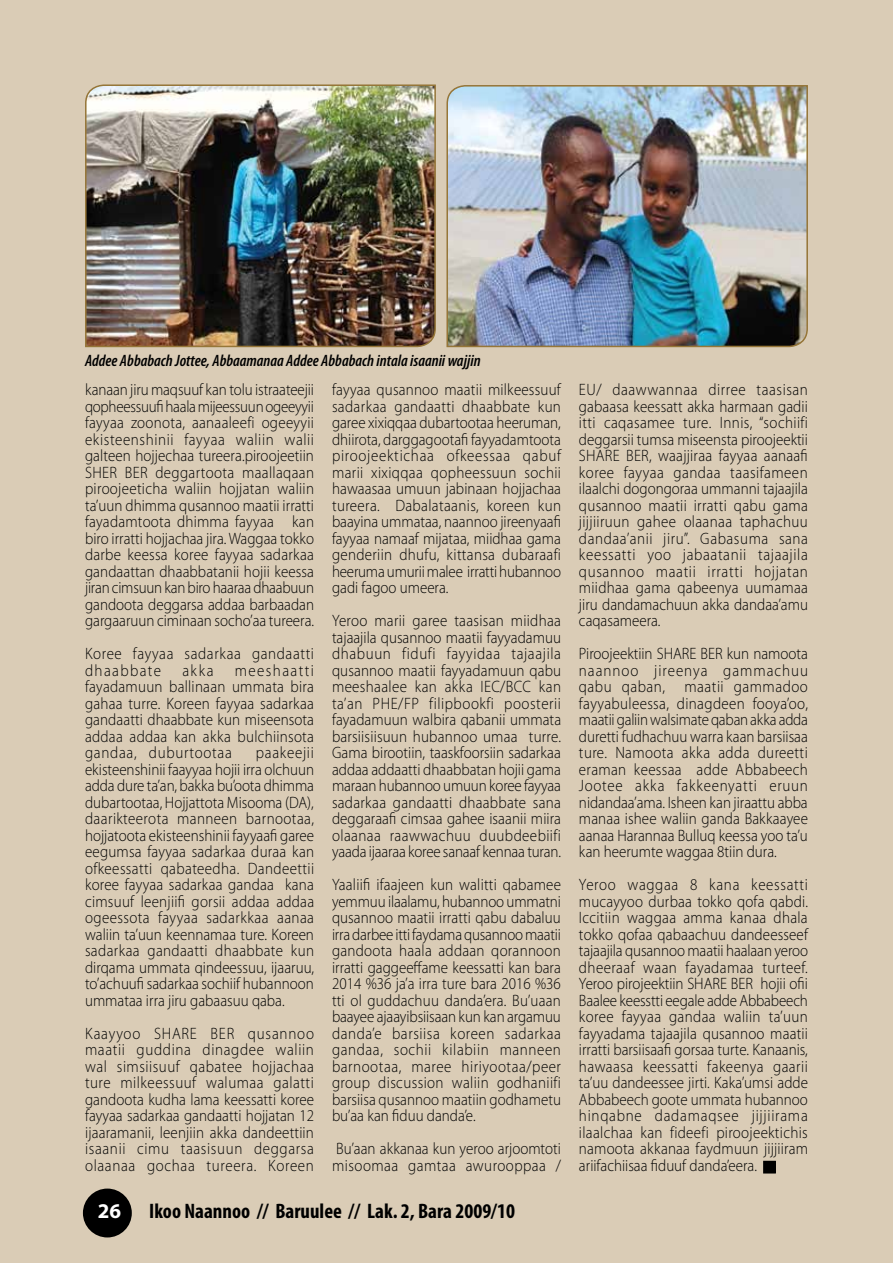
<style>
.page{position:relative;width:893px;height:1263px;background:#daccb6}
.page>*{position:absolute;margin:0;border:0;box-sizing:border-box;transform-origin:0 0}
.t1{font:700 condensed 21px "Myriad Pro";color:#000}
.t2{font:700 21px "Myriad Pro";color:#fff}
.t3{font:300 16.5px/16.5px "Myriad Pro";color:#000;text-align:justify;scale:.91 1}
.t4{font:italic 600 condensed 16.5px "Myriad Pro";color:#000}
.t5{font:300 16.5px/16.5px "Myriad Pro";letter-spacing:.02em;color:#000;scale:.91 1}
.t6{font:300 16.5px/16.5px "Myriad Pro";letter-spacing:.04em;color:#000;scale:.91 1}
</style>
<div class="page">
<div style="left:83px;top:1188px;width:49px;height:49px;background:#000;border-radius:50%"></div>
<img style="left:85px;top:84px;width:351px;height:264px">
<img style="left:446px;top:85px;width:362px;height:263px">
<div style="left:764px;top:1161px;width:11px;height:12px;background:#000"></div>
<div style="left:763px;top:1161px;width:13px;height:12px;border:2px solid #000"></div>
<p class="t4" style="left:85px;top:351px;width:397px">Addee Abbabach Jottee, Abbaamanaa Addee Abbabach intala isaanii wajjin</p>
<p class="t3" style="left:85px;top:381px;width:253px">kanaan jiru maqsuuf kan tolu istraateejii qopheessuufi haala mijeessuun ogeeyyii fayyaa zoonota, aanaaleefi ogeeyyii ekisteenshinii fayyaa waliin walii galteen hojjechaa tureera.piroojeetiin SHER BER deggartoota maallaqaan piroojeeticha waliin hojjatan waliin ta’uun dhimma qusannoo maatii irratti fayadamtoota dhimma fayyaa kan biro irratti hojjachaa jira. Waggaa tokko darbe keessa koree fayyaa sadarkaa gandaattan dhaabbatanii hojii keessa jiran cimsuun kan biro haaraa dhaabuun gandoota deggarsa addaa barbaadan gargaaruun ciminaan socho’aa tureera.</p>
<p class="t6" style="left:85px;top:645px;width:253px">Koree fayyaa sadarkaa gandaatti dhaabbate</p>
<p class="t3" style="left:85px;top:662px;width:253px;text-indent:150px">meeshaatti fayadamuun ballinaan ummata bira gahaa turre. Koreen fayyaa sadarkaa gandaatti dhaabbate kun miseensota addaa addaa kan akka bulchiinsota gandaa, duburtootaa</p>
<p class="t3" style="left:182px;top:662px;width:36px">akka</p>
<p class="t3" style="left:85px;top:744px;width:253px;text-indent:171px">paakeejii ekisteenshinii faayyaa hojii irra olchuun adda dure ta’an, bakka bu’oota dhimma dubartootaa, Hojjattota Misooma (DA), daarikteerota manneen barnootaa, hojjatoota ekisteenshinii fayyaafi garee eegumsa fayyaa sadarkaa duraa kan ofkeessatti qabateedha. Dandeettii koree fayyaa sadarkaa gandaa kana cimsuuf leenjiifi gorsii addaa addaa ogeessota fayyaa sadarkkaa aanaa waliin ta’uun keennamaa ture. Koreen sadarkaa gandaatti dhaabbate kun dirqama ummata qindeessuu, ijaaruu, to’achuufi sadarkaa sochiif hubannoon ummataa irra jiru gabaasuu qaba.</p>
<p class="t3" style="left:85px;top:1025px;width:253px">Kaayyoo SHARE BER qusannoo maatii guddina dinagdee waliin wal simsiisuuf qabatee hojjachaa ture milkeessuuf walumaa galatti gandoota kudha lama keessatti koree fayyaa sadarkaa gandaatti hojjatan 12 ijaaramanii, leenjiin akka dandeettiin isaanii cimu taasisuun deggarsa olaanaa gochaa tureera. Koreen</p>
<p class="t3" style="left:332px;top:381px;width:253px">fayyaa qusannoo maatii milkeessuuf sadarkaa gandaatti dhaabbate kun garee xixiqqaa dubartootaa heeruman, dhiirota, darggagootafi fayyadamtoota piroojeektichaa ofkeessaa qabuf marii xixiqqaa qopheessuun sochii hawaasaa umuun jabinaan hojjachaa tureera. Dabalataanis, koreen kun baayina ummataa, naannoo jireenyaafi fayyaa namaaf mijataa, miidhaa gama genderiin dhufu, kittansa dubaraafi heeruma umurii malee irratti hubannoo gadi fagoo umeera.</p>
<p class="t3" style="left:332px;top:612px;width:253px">Yeroo marii garee taasisan miidhaa tajaajila qusannoo maatii fayyadamuu dhabuun fidufi fayyidaa tajaajila qusannoo maatii fayyadamuun qabu meeshaalee kan akka IEC/BCC kan ta’an PHE/FP filipbookfi poosterii fayadamuun walbira qabanii ummata barsiisiisuun hubannoo umaa turre.<br>Gama birootiin, taaskfoorsiin sadarkaa addaa addaatti dhaabbatan hojii gama maraan hubannoo umuun koree fayyaa sadarkaa gandaatti dhaabbate sana deggaraafi cimsaa gahee isaanii miira olaanaa raawwachuu duubdeebiifi yaada ijaaraa koree sanaaf kennaa turan.</p>
<p class="t3" style="left:332px;top:876px;width:253px">Yaaliifi ifaajeen kun walitti qabamee yemmuu ilaalamu, hubannoo ummatni qusannoo maatii irratti qabu dabaluu irra darbee itti faydama qusannoo maatii gandoota haala addaan qorannoon irratti gaggeeffame keessatti kan bara 2014 %36 ja’a irra ture bara 2016 %36 tti ol guddachuu danda’era. Bu’uaan baayee ajaayibsiisaan kun kan argamuu danda’e barsiisa koreen sadarkaa gandaa, sochii kilabiin manneen barnootaa, maree hiriyootaa/peer group discussion waliin godhaniifi barsiisa qusannoo maatiin godhametu bu’aa kan fiduu danda’e.</p>
<p class="t5" style="left:332px;top:1140px;width:253px">Bu’aan akkanaa kun yeroo arjoomtoti misoomaa gamtaa awurooppaa /</p>
<p class="t2" style="left:98px;top:1197px;width:25px">26</p>
<p class="t1" style="left:149px;top:1198px;width:367px">Ikoo Naannoo // Baruulee // Lak. 2, Bara 2009/10</p>
<p class="t3" style="left:579px;top:381px;width:253px">EU/ daawwannaa dirree taasisan gabaasa keessatt akka harmaan gadii itti caqasamee ture. Innis, “sochiifi deggarsii tumsa miseensta piroojeektii SHARE BER, waajjiraa fayyaa aanaafi koree fayyaa gandaa taasifameen ilaalchi dogongoraa ummanni tajaajila qusannoo maatii irratti qabu gama jijjiiruun gahee olaanaa taphachuu dandaa’anii jiru”. Gabasuma sana keessatti yoo jabaatanii tajaajila qusannoo maatii irratti hojjatan miidhaa gama qabeenya uumamaa jiru dandamachuun akka dandaa’amu caqasameera.</p>
<p class="t3" style="left:579px;top:645px;width:253px">Piroojeektiin SHARE BER kun namoota naannoo jireenya gammachuu qabu qaban, maatii gammadoo fayyabuleessa, dinagdeen fooya’oo, maatii galiin walsimate qaban akka adda duretti fudhachuu warra kaan barsiisaa ture. Namoota akka adda dureetti eraman keessaa adde Abbabeech Jootee akka fakkeenyatti eruun nidandaa’ama. Isheen kan jiraattu abba manaa ishee waliin ganda Bakkaayee aanaa Harannaa Bulluq keessa yoo ta’u kan heerumte waggaa 8tiin dura.</p>
<p class="t3" style="left:579px;top:876px;width:253px">Yeroo waggaa 8 kana keessatti mucayyoo durbaa tokko qofa qabdi.<br>Iccitiin waggaa amma kanaa dhala tokko qofaa qabaachuu dandeesseef tajaajila qusannoo maatii haalaan yeroo dheeraaf waan fayadamaa turteef.<br>Yeroo pirojeektiin SHARE BER hojii ofii Baalee keesstti eegale adde Abbabeech koree fayyaa gandaa waliin ta’uun fayyadama tajaajila qusannoo maatii irratti barsiisaafi gorsaa turte. Kanaanis, hawaasa keessatti fakeenya gaarii ta’uu dandeessee jirti. Kaka’umsi adde Abbabeech goote ummata hubannoo hinqabne dadamaqsee jijjiirama ilaalchaa kan fideefi piroojeektichis namoota akkanaa faydmuun jijjiiram ariifachiisaa fiduuf danda’eera.</p>
</div>
